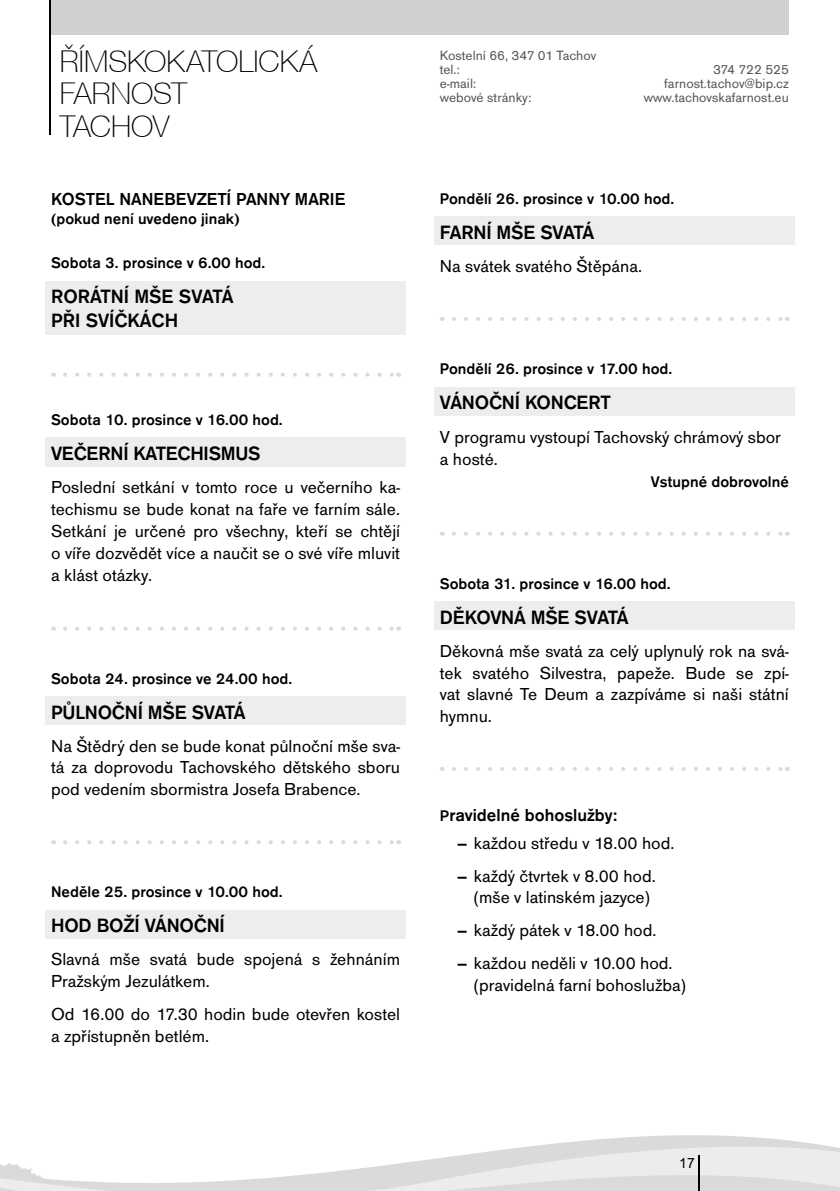
<style>
.page{position:relative;width:840px;height:1191px;background:#fff}
.page>*{position:absolute;margin:0;border:0;box-sizing:border-box;transform-origin:0 0}
.t1{font:100 30px/32px "Helvetica Neue CE";color:#000}
.t2{font:500 20px/24px "Accius TOT";letter-spacing:-.01em;color:#000}
.t3{font:18px/21.6px "Accius TOT";color:#000}
.t4{font:500 18px "Accius TOT";color:#000}
.t5{font:500 16px "Accius TOT";color:#000}
.t6{font:14px/14px "Accius TOT";color:#575756}
.t7{font:14px "Arial";color:#000}
.s1{font-size:16px}
.s2{font-weight:500}
</style>
<div class="page">
<svg style="left:0;top:1137px;width:839px;height:54px"></svg>
<hr style="left:698px;top:1155px;width:1px;height:36px;background:#000">
<div style="left:51px;top:0;width:737px;height:34px;background:#d0d0d0"></div>
<div style="left:45px;top:281px;width:360px;height:28px;background:#ededed"></div>
<div style="left:45px;top:305px;width:360px;height:29px;background:#ededed"></div>
<svg style="left:65px;top:373px;width:327px;height:4px"></svg>
<div style="left:45px;top:437px;width:360px;height:30px;background:#ededed"></div>
<svg style="left:65px;top:626px;width:327px;height:4px"></svg>
<div style="left:45px;top:696px;width:360px;height:29px;background:#ededed"></div>
<svg style="left:65px;top:840px;width:327px;height:4px"></svg>
<div style="left:45px;top:910px;width:360px;height:28px;background:#ededed"></div>
<div style="left:434px;top:216px;width:360px;height:29px;background:#ededed"></div>
<svg style="left:453px;top:317px;width:327px;height:4px"></svg>
<div style="left:434px;top:387px;width:360px;height:28px;background:#ededed"></div>
<svg style="left:453px;top:532px;width:327px;height:4px"></svg>
<div style="left:434px;top:601px;width:360px;height:29px;background:#ededed"></div>
<svg style="left:453px;top:767px;width:327px;height:4px"></svg>
<hr style="left:50px;top:0;width:1px;height:134px;background:#000">
<h1 class="t1" style="left:60px;top:46px;width:259px">ŘÍMSKOKATOLICKÁ<br>FARNOST<br>TACHOV</h1>
<p class="t4" style="left:51px;top:189px;width:296px">KOSTEL NANEBEVZETÍ PANNY MARIE</p>
<p class="t5" style="left:51px;top:210px;width:190px">(pokud není uvedeno jinak)</p>
<p class="t5" style="left:51px;top:254px;width:215px">Sobota 3. prosince v 6.00 hod.</p>
<p class="t2" style="left:51px;top:285px;width:184px">RORÁTNÍ MŠE SVATÁ<br>PŘI SVÍČKÁCH</p>
<p class="t5" style="left:51px;top:410px;width:233px">Sobota 10. prosince v 16.00 hod.</p>
<p class="t2" style="left:51px;top:442px;width:211px">VEČERNÍ KATECHISMUS</p>
<p class="t3" style="left:51px;top:477px;width:350px;text-align:justify">Poslední setkání v tomto roce u večerního ka&shy;techismu se bude konat na faře ve farním sále.<br>Setkání je určené pro všechny, kteří se chtějí o víře dozvědět více a naučit se o své víře mluvit a klást otázky.</p>
<p class="t5" style="left:51px;top:669px;width:243px">Sobota 24. prosince ve 24.00 hod.</p>
<p class="t2" style="left:51px;top:700px;width:196px">PŮLNOČNÍ MŠE SVATÁ</p>
<p class="t3" style="left:51px;top:735px;width:350px;text-align:justify">Na Štědrý den se bude konat půlnoční mše sva&shy;tá za doprovodu Tachovského dětského sboru pod vedením sbormistra Josefa Brabence.</p>
<p class="t5" style="left:51px;top:883px;width:233px">Neděle 25. prosince v 10.00 hod.</p>
<p class="t2" style="left:51px;top:914px;width:175px">HOD BOŽÍ VÁNOČNÍ</p>
<p class="t3" style="left:51px;top:949px;width:350px">Slavná mše svatá bude spojená s žehnáním<br>Pražským Jezulátkem.</p>
<p class="t3" style="left:51px;top:1003px;width:350px">Od 16.00 do 17.30 hodin bude otevřen kostel a zpřístupněn betlém.</p>
<p class="t6" style="left:439px;top:49px;width:158px">Kostelní 66, 347 01 Tachov tel.:</p>
<p class="t6" style="left:712px;top:63px;width:77px">374 722 525</p>
<p class="t6" style="left:439px;top:77px;width:38px">e-mail:</p>
<p class="t6" style="left:664px;top:77px;width:126px">farnost.tachov@bip.cz</p>
<p class="t6" style="left:439px;top:91px;width:93px">webové stránky:</p>
<p class="t6" style="left:643px;top:91px;width:146px">www.tachovskafarnost.eu</p>
<p class="t5" style="left:439px;top:189px;width:236px">Pondělí 26. prosince v 10.00 hod.</p>
<p class="t2" style="left:439px;top:220px;width:156px">FARNÍ MŠE SVATÁ</p>
<p class="t3" style="left:439px;top:255px;width:204px">Na svátek svatého Štěpána.</p>
<p class="t5" style="left:439px;top:360px;width:234px">Pondělí 26. prosince v 17.00 hod.</p>
<p class="t2" style="left:439px;top:391px;width:172px">VÁNOČNÍ KONCERT</p>
<p class="t3" style="left:439px;top:426px;width:342px">V programu vystoupí Tachovský chrámový sbor a hosté.</p>
<p class="t5" style="left:650px;top:472px;width:139px">Vstupné dobrovolné</p>
<p class="t5" style="left:439px;top:574px;width:232px">Sobota 31. prosince v 16.00 hod.</p>
<p class="t2" style="left:439px;top:605px;width:190px">DĚKOVNÁ MŠE SVATÁ</p>
<p class="t3" style="left:439px;top:640px;width:350px;text-align:justify">Děkovná mše svatá za celý uplynulý rok na svá&shy;tek svatého Silvestra, papeže. Bude se zpí&shy;vat slavné Te Deum a zazpíváme si naši státní hymnu.</p>
<p class="t4" style="left:439px;top:805px;width:179px"><span class="s1">P</span>ravidelné bohoslužby:</p>
<p class="t3" style="left:456px;top:832px;width:219px"><span class="s2">–</span> každou středu v 18.00 hod.</p>
<p class="t3" style="left:473px;top:865px;width:183px;text-indent:-17px"><span class="s2">–</span> každý čtvrtek v 8.00 hod. (mše v latinském jazyce)</p>
<p class="t3" style="left:456px;top:919px;width:201px"><span class="s2">–</span> každý pátek v 18.00 hod.</p>
<p class="t3" style="left:473px;top:952px;width:213px;text-indent:-17px"><span class="s2">–</span> každou neděli v 10.00 hod. (pravidelná farní bohoslužba)</p>
<p class="t7" style="left:679px;top:1154px;width:17px">17</p>
</div>
